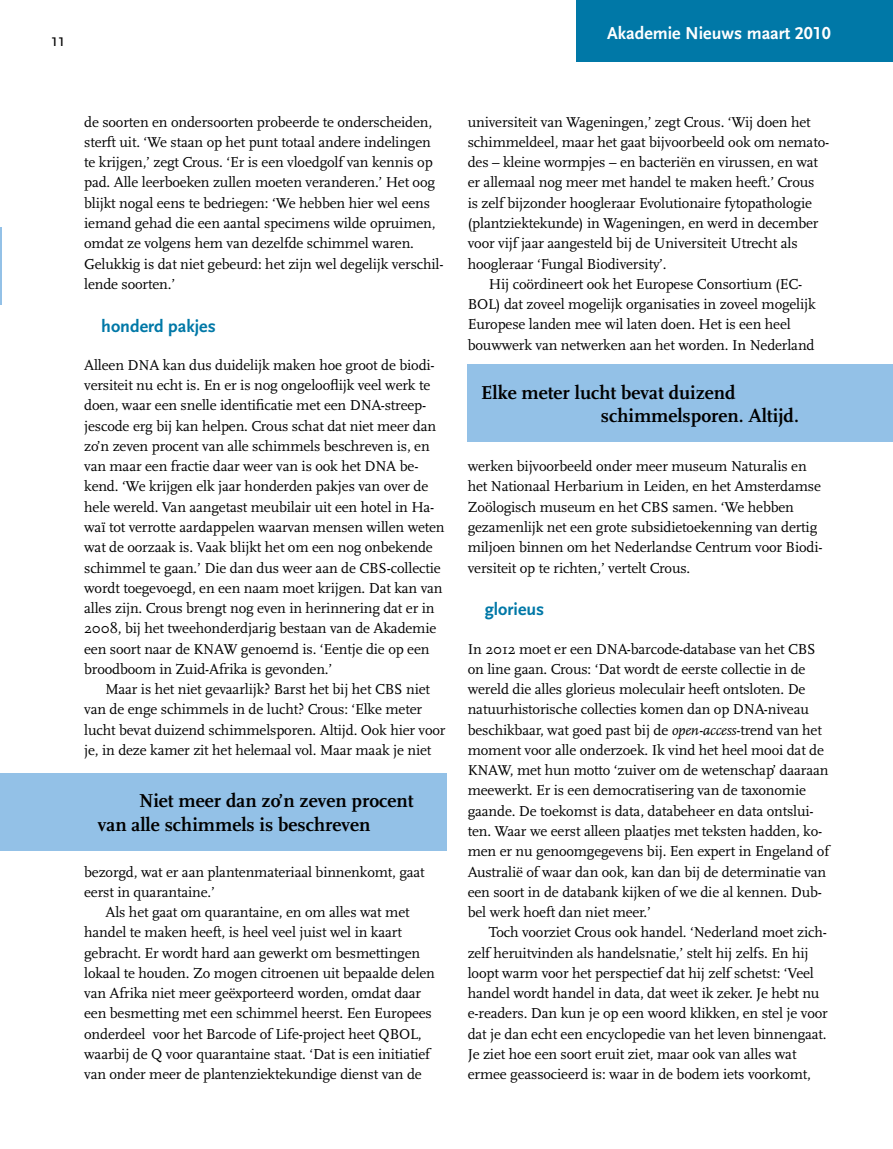
<style>
.page{position:relative;width:893px;height:1149px;background:#fff}
.page>*{position:absolute;margin:0;border:0;box-sizing:border-box;transform-origin:0 0}
.t1{font:700 19.5px/23.4px "Scala";color:#000}
.t2{font:700 18px "Scala Sans LF";color:#fff}
.t3{font:700 18px "Scala Sans LF";color:#0078a7}
.t4{font:18px "Scala Sans";color:#000}
.t5{font:15px/20.2px "Scala";letter-spacing:-.01em;color:#000}
.s1{font-style:italic}
</style>
<div class="page">
<div style="left:577px;top:0;width:316px;height:62px;background:#0078a7"></div>
<hr style="left:0;top:227px;width:1px;height:77px;background:#93c1e7">
<div style="left:0;top:773px;width:446px;height:77px;background:#93c1e7"></div>
<div style="left:468px;top:364px;width:425px;height:77px;background:#93c1e7"></div>
<p class="t4" style="left:51px;top:31px;width:16px">11</p>
<p class="t2" style="left:607px;top:23px;width:225px">Akademie Nieuws maart 2010</p>
<p class="t5" style="left:84px;top:112px;width:361px">de soorten en ondersoorten probeerde te onderscheiden, sterft uit. ‘We staan op het punt totaal andere indelingen te krijgen,’ zegt Crous. ‘Er is een vloedgolf van kennis op pad. Alle leerboeken zullen moeten veranderen.’ Het oog blijkt nogal eens te bedriegen: ‘We hebben hier wel eens iemand gehad die een aantal specimens wilde opruimen, omdat ze volgens hem van dezelfde schimmel waren.<br>Gelukkig is dat niet gebeurd: het zijn wel degelijk verschil&shy;lende soorten.’</p>
<p class="t3" style="left:101px;top:316px;width:116px">honderd pakjes</p>
<p class="t5" style="left:84px;top:355px;width:362px">Alleen DNA kan dus duidelijk maken hoe groot de biodi&shy;versiteit nu echt is. En er is nog ongelooflijk veel werk te doen, waar een snelle identificatie met een DNA-streep&shy;jescode erg bij kan helpen. Crous schat dat niet meer dan zo’n zeven procent van alle schimmels beschreven is, en van maar een fractie daar weer van is ook het DNA be&shy;kend. ‘We krijgen elk jaar honderden pakjes van over de hele wereld. Van aangetast meubilair uit een hotel in Ha&shy;waï tot verrotte aardappelen waarvan mensen willen weten wat de oorzaak is. Vaak blijkt het om een nog onbekende schimmel te gaan.’ Die dan dus weer aan de CBS-collectie wordt toegevoegd, en een naam moet krijgen. Dat kan van alles zijn. Crous brengt nog even in herinnering dat er in 2008, bij het tweehonderdjarig bestaan van de Akademie een soort naar de KNAW genoemd is. ‘Eentje die op een broodboom in Zuid-Afrika is gevonden.’</p>
<p class="t5" style="left:84px;top:679px;width:363px;text-indent:21px">Maar is het niet gevaarlijk? Barst het bij het CBS niet van de enge schimmels in de lucht? Crous: ‘Elke meter lucht bevat duizend schimmelsporen. Altijd. Ook hier voor je, in deze kamer zit het helemaal vol. Maar maak je niet</p>
<h1 class="t1" style="left:98px;top:789px;width:317px;text-indent:41px">Niet meer dan zo’n zeven procent van alle schimmels is beschreven</h1>
<p class="t5" style="left:84px;top:861px;width:342px">bezorgd, wat er aan plantenmateriaal binnenkomt, gaat eerst in quarantaine.’</p>
<p class="t5" style="left:84px;top:902px;width:352px;text-indent:21px">Als het gaat om quarantaine, en om alles wat met handel te maken heeft, is heel veel juist wel in kaart gebracht. Er wordt hard aan gewerkt om besmettingen lokaal te houden. Zo mogen citroenen uit bepaalde delen van Afrika niet meer geëxporteerd worden, omdat daar een besmetting met een schimmel heerst. Een Europees onderdeel voor het Barcode of Life-project heet QBOL, waarbij de Q voor quarantaine staat. ‘Dat is een initiatief van onder meer de plantenziektekundige dienst van de</p>
<p class="t5" style="left:468px;top:112px;width:344px">universiteit van Wageningen,’ zegt Crous. ‘Wij doen het</p>
<p class="t5" style="left:468px;top:132px;width:363px">schimmeldeel, maar het gaat bijvoorbeeld ook om nemato-</p>
<p class="t5" style="left:468px;top:152px;width:352px">des – kleine wormpjes – en bacteriën en virussen, en wat</p>
<p class="t5" style="left:468px;top:173px;width:348px">er allemaal nog meer met handel te maken heeft.’ Crous</p>
<p class="t5" style="left:468px;top:193px;width:346px">is zelf bijzonder hoogleraar Evolutionaire fytopathologie</p>
<p class="t5" style="left:468px;top:213px;width:352px">(plantziektekunde) in Wageningen, en werd in december</p>
<p class="t5" style="left:468px;top:233px;width:331px">voor vijf jaar aangesteld bij de Universiteit Utrecht als</p>
<p class="t5" style="left:468px;top:254px;width:200px">hoogleraar ‘Fungal Biodiversity’.</p>
<p class="t5" style="left:489px;top:274px;width:315px">Hij coördineert ook het Europese Consortium (EC-</p>
<p class="t5" style="left:468px;top:294px;width:350px">BOL) dat zoveel mogelijk organisaties in zoveel mogelijk</p>
<p class="t5" style="left:468px;top:314px;width:325px">Europese landen mee wil laten doen. Het is een heel</p>
<p class="t5" style="left:468px;top:335px;width:348px">bouwwerk van netwerken aan het worden. In Nederland</p>
<h1 class="t1" style="left:601px;top:380px;width:200px;text-indent:-120px">Elke meter lucht bevat duizend schimmelsporen. Altijd.</h1>
<p class="t5" style="left:468px;top:456px;width:356px">werken bijvoorbeeld onder meer museum Naturalis en het Nationaal Herbarium in Leiden, en het Amsterdamse Zoölogisch museum en het CBS samen. ‘We hebben gezamenlijk net een grote subsidietoekenning van dertig miljoen binnen om het Nederlandse Centrum voor Biodi&shy;versiteit op te richten,’ vertelt Crous.</p>
<p class="t3" style="left:485px;top:599px;width:61px">glorieus</p>
<p class="t5" style="left:468px;top:638px;width:363px">In 2012 moet er een DNA-barcode-database van het CBS on line gaan. Crous: ‘Dat wordt de eerste collectie in de wereld die alles glorieus moleculair heeft ontsloten. De natuurhistorische collecties komen dan op DNA-niveau beschikbaar, wat goed past bij de <span class="s1">open-access</span>-trend van het moment voor alle onderzoek. Ik vind het heel mooi dat de KNAW, met hun motto ‘zuiver om de wetenschap’ daaraan meewerkt. Er is een democratisering van de taxonomie gaande. De toekomst is data, databeheer en data ontslui&shy;ten. Waar we eerst alleen plaatjes met teksten hadden, ko&shy;men er nu genoomgegevens bij. Een expert in Engeland of Australië of waar dan ook, kan dan bij de determinatie van een soort in de databank kijken of we die al kennen. Dub&shy;bel werk hoeft dan niet meer.’</p>
<p class="t5" style="left:468px;top:922px;width:362px;text-indent:21px">Toch voorziet Crous ook handel. ‘Nederland moet zich&shy;zelf heruitvinden als handelsnatie,’ stelt hij zelfs. En hij loopt warm voor het perspectief dat hij zelf schetst: ‘Veel handel wordt handel in data, dat weet ik zeker. Je hebt nu e-readers. Dan kun je op een woord klikken, en stel je voor dat je dan echt een encyclopedie van het leven binnengaat.<br>Je ziet hoe een soort eruit ziet, maar ook van alles wat ermee geassocieerd is: waar in de bodem iets voorkomt,</p>
</div>
